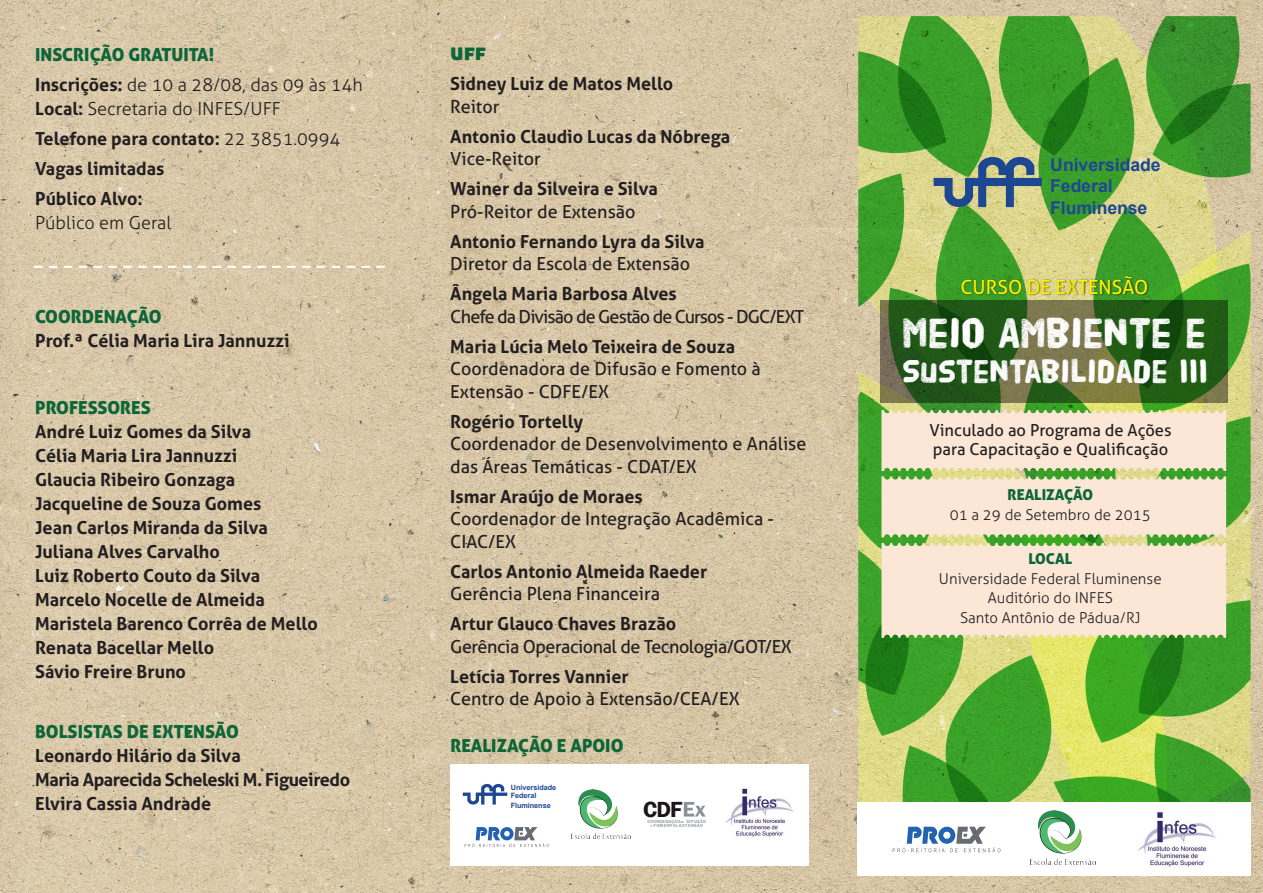
<style>
.page{position:relative;width:1263px;height:893px;background:#fff}
.page>*{position:absolute;margin:0;border:0;box-sizing:border-box;transform-origin:0 0}
.t1{font:43.8px "HVD Poster";color:#fff}
.t2{font:34.2px "HVD Poster";color:#fff}
.t3{font:24px "Aller Display";color:#0c6638}
.t4{font:600 22.5px "Franklin Gothic";color:#191518}
.t5{font:19.5px "Aller";color:#fff101}
.t6{font:700 18px/24px "Aller";color:#231f20}
.t7{font:18px/22.5px "Aller";color:#231f20}
.t8{font:18px "Aller Display";color:#0c6638}
.t9{font:300 18px/24px "Aller";color:#231f20}
.t10{font:18px "Aller";letter-spacing:-.05em;color:#231f20}
.t11{font:18px "Aller";letter-spacing:-.025em;color:#231f20}
.t12{font:700 17.7px/21.9px "Arial";letter-spacing:-.005em;color:#1e4792}
.t13{font:16.5px/19.5px "Aller";color:#231f20}
.t14{font:300 15px/19.5px "Aller";color:#231f20;text-align:center}
.t15{font:15px "Aller Display";color:#0c6638}
.t16{font:700 7.2px/9px "Arial";letter-spacing:-.005em;color:#1e4792}
.t17{font:600 4.5px/4.5px "Franklin Gothic";letter-spacing:.06em;color:#9ca1a7;text-align:center}
.s1{font-weight:700}
.s2{font-weight:300}
.s3{font-size:3px}
</style>
<div class="page">
<img style="left:0;top:0;width:1263px;height:893px">
<div style="left:450px;top:764px;width:358px;height:102px;background:#fff"></div>
<svg style="left:879px;top:300px;width:348px;height:103px;background:#3c6026"></svg>
<svg style="left:881px;top:410px;width:345px;height:127px;background:#eee1c8"></svg>
<div style="left:881px;top:543px;width:345px;height:95px;background:#fce7d7"></div>
<img style="left:958px;top:274px;width:193px;height:28px">
<div style="left:857px;top:802px;width:393px;height:74px;background:#fff"></div>
<svg style="left:893px;top:827px;width:107px;height:25px"></svg>
<svg style="left:465px;top:827px;width:84px;height:20px"></svg>
<img style="left:1030px;top:810px;width:65px;height:54px">
<img style="left:1138px;top:812px;width:78px;height:55px">
<img style="left:571px;top:790px;width:59px;height:49px">
<img style="left:725px;top:788px;width:69px;height:49px">
<svg style="left:934px;top:153px;width:108px;height:57px;background:#829b81"></svg>
<svg style="left:463px;top:783px;width:44px;height:22px"></svg>
<svg style="left:34px;top:266px;width:356px;height:2px"></svg>
<svg style="left:684px;top:802px;width:21px;height:14px"></svg>
<p class="t8" style="left:35px;top:43px;width:180px">INSCRIÇÃO GRATUITA!</p>
<p class="t9" style="left:35px;top:72px;width:329px"><span class="s1">Inscrições:</span> de 10 a 28/08, das 09 às 14h<br><span class="s1">Local:</span> Secretaria do INFES/UFF</p>
<p class="t6" style="left:35px;top:123px;width:307px;line-height:30px">Telefone para contato: <span class="s2">22 3851.0994<br></span>Vagas limitadas<br>Público Alvo:</p>
<p class="t9" style="left:35px;top:210px;width:138px">Público em Geral</p>
<p class="t8" style="left:35px;top:305px;width:128px">COORDENAÇÃO</p>
<p class="t6" style="left:35px;top:328px;width:256px">Prof.ª Célia Maria Lira Jannuzzi</p>
<p class="t8" style="left:35px;top:396px;width:117px">PROFESSORES</p>
<p class="t6" style="left:35px;top:420px;width:284px">André Luiz Gomes da Silva<br>Célia Maria Lira Jannuzzi<br>Glaucia Ribeiro Gonzaga<br>Jacqueline de Souza Gomes<br>Jean Carlos Miranda da Silva<br>Juliana Alves Carvalho<br>Luiz Roberto Couto da Silva<br>Marcelo Nocelle de Almeida<br>Maristela Barenco Corrêa de Mello<br>Renata Bacellar Mello<br>Sávio Freire Bruno</p>
<p class="t8" style="left:35px;top:720px;width:205px">BOLSISTAS DE EXTENSÃO</p>
<p class="t6" style="left:35px;top:743px;width:316px">Leonardo Hilário da Silva<br>Maria Aparecida Scheleski M. Figueiredo<br>Elvira Cassia Andrade</p>
<h3 class="t3" style="left:450px;top:36px;width:37px">uff</h3>
<p class="t6" style="left:450px;top:72px;width:225px">Sidney Luiz de Matos Mello</p>
<p class="t7" style="left:450px;top:95px;width:51px">Reitor</p>
<p class="t6" style="left:450px;top:124px;width:282px">Antonio Claudio Lucas da Nóbrega</p>
<p class="t7" style="left:450px;top:148px;width:92px">Vice-Reitor</p>
<p class="t6" style="left:450px;top:177px;width:209px">Wainer da Silveira e Silva</p>
<p class="t7" style="left:450px;top:200px;width:187px">Pró-Reitor de Extensão</p>
<p class="t6" style="left:450px;top:229px;width:256px">Antonio Fernando Lyra da Silva</p>
<p class="t7" style="left:450px;top:253px;width:241px">Diretor da Escola de Extensão</p>
<p class="t6" style="left:450px;top:282px;width:228px">Ângela Maria Barbosa Alves</p>
<p class="t10" style="left:450px;top:305px;width:355px">Chefe da Divisão de Gestão de Cursos - DGC/EXT</p>
<p class="t6" style="left:450px;top:334px;width:286px">Maria Lúcia Melo Teixeira de Souza</p>
<p class="t7" style="left:450px;top:358px;width:312px">Coordenadora de Difusão e Fomento à<br>Extensão - CDFE/EX</p>
<p class="t6" style="left:450px;top:409px;width:135px">Rogério Tortelly</p>
<p class="t7" style="left:450px;top:433px;width:358px">Coordenador de Desenvolvimento e Análise das Áreas Temáticas - CDAT/EX</p>
<p class="t6" style="left:450px;top:484px;width:194px">Ismar Araújo de Moraes</p>
<p class="t7" style="left:450px;top:508px;width:325px">Coordenador de Integração Acadêmica -<br>CIAC/EX</p>
<p class="t6" style="left:450px;top:559px;width:259px">Carlos Antonio Almeida Raeder</p>
<p class="t7" style="left:450px;top:583px;width:211px">Gerência Plena Financeira</p>
<p class="t6" style="left:450px;top:612px;width:228px">Artur Glauco Chaves Brazão</p>
<p class="t11" style="left:450px;top:635px;width:343px">Gerência Operacional de Tecnologia/GOT/EX</p>
<p class="t6" style="left:450px;top:664px;width:180px">Letícia Torres Vannier</p>
<p class="t7" style="left:450px;top:688px;width:291px">Centro de Apoio à Extensão/CEA/EX</p>
<p class="t8" style="left:450px;top:734px;width:175px">REALIZAÇÃO E APOIO</p>
<p class="t16" style="left:511px;top:783px;width:47px">Universidade<br>Federal<br>Fluminense</p>
<p class="t4" style="left:643px;top:795px;width:41px">CDF</p>
<p class="t17" style="left:647px;top:819px;width:60px">COORDENAÇÃO<span class="s3">DE</span> DIFUSÃO<br><span class="s3">E</span> FOMENTO<span class="s3">À</span> EXTENSÃO</p>
<p class="t12" style="left:1050px;top:154px;width:112px">Universidade<br>Federal<br>Fluminense</p>
<p class="t5" style="left:960px;top:275px;width:189px">CURSO DE EXTENSÃO</p>
<h1 class="t1" style="left:902px;top:313px;width:305px">MEIO AMBIENTE E</h1>
<h2 class="t2" style="left:902px;top:356px;width:307px">SUSTENTABILIDADE III</h2>
<p class="t13" style="left:929px;top:420px;width:244px">Vinculado ao Programa de Ações para Capacitação e Qualificação</p>
<p class="t15" style="left:1007px;top:485px;width:87px">REALIZAÇÃO</p>
<p class="t14" style="left:950px;top:505px;width:203px">01 a 29 de Setembro de 2015</p>
<p class="t15" style="left:1028px;top:549px;width:45px">LOCAL</p>
<p class="t14" style="left:939px;top:568px;width:224px">Universidade Federal Fluminense<br>Auditório do INFES<br>Santo Antônio de Pádua/RJ</p>
</div>
